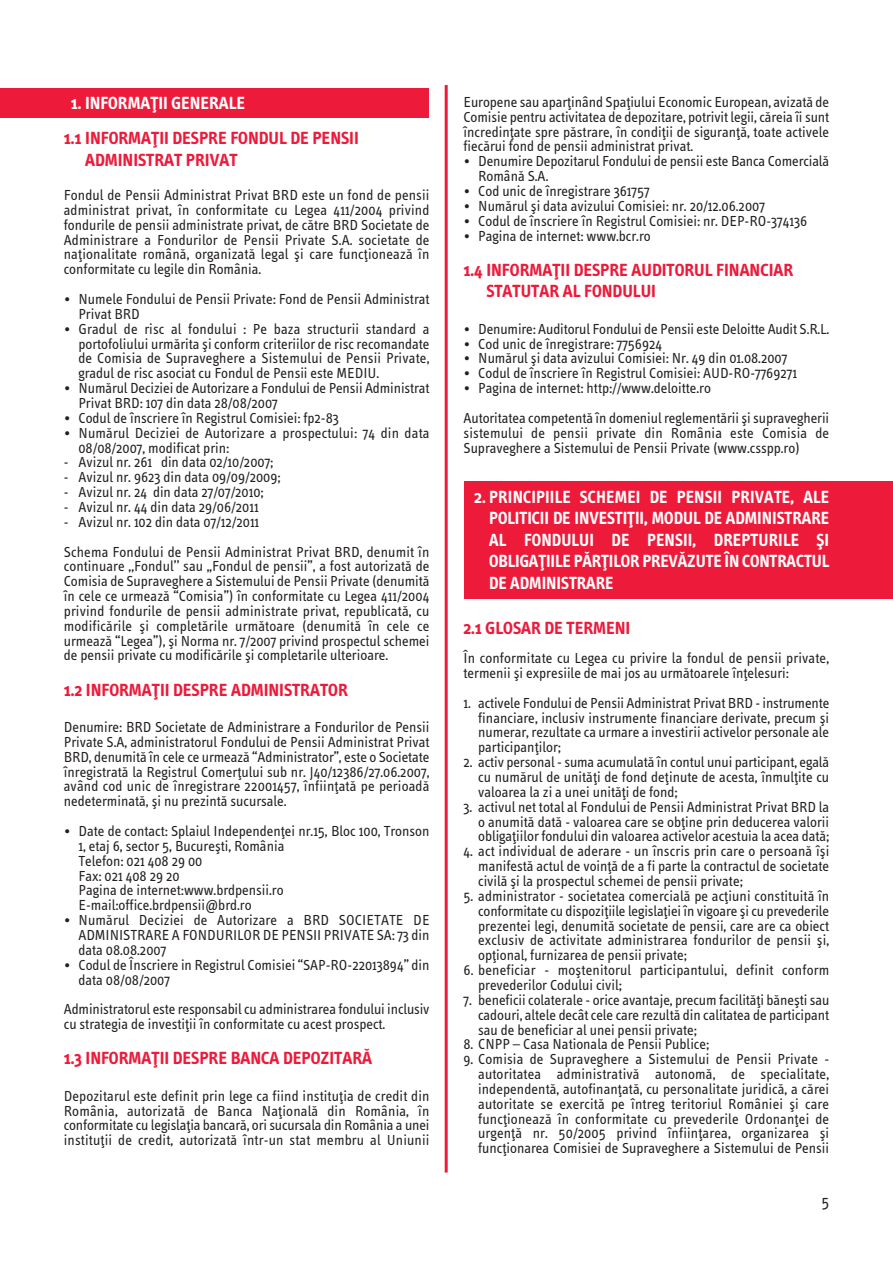
<style>
.page{position:relative;width:893px;height:1263px;background:#fff}
.page>*{position:absolute;margin:0;border:0;box-sizing:border-box;transform-origin:0 0}
.t1{font:700 18px/21.6px "Info Text";color:#ed1a3a}
.t2{font:700 18px/21.6px "Info Text";letter-spacing:-.005em;color:#fff;text-align:justify}
.t3{font:16.5px "Info Text";color:#231f20}
.t4{font:15px/14.9px "Info Text";color:#231f20;text-align:justify}
</style>
<div class="page">
<hr style="left:445px;top:85px;width:3px;height:1087px;background:#ed1a3a">
<div style="left:0;top:89px;width:428px;height:29px;background:#ed1a3a"></div>
<div style="left:464px;top:482px;width:429px;height:117px;background:#ed1a3a"></div>
<p class="t2" style="left:71px;top:94px;width:176px">1. INFORMA}II GENERALE</p>
<p class="t1" style="left:85px;top:129px;width:275px;text-indent:-21px">1.1 INFORMA}II DESPRE FONDUL DE PENSII<br>ADMINISTRAT PRIVAT</p>
<p class="t4" style="left:64px;top:189px;width:367px">Fondul de Pensii Administrat Privat BRD este un fond de pensii administrat privat, în conformitate cu Legea 411/2004 privind fondurile de pensii administrate privat, de c`tre BRD Societate de Administrare a Fondurilor de Pensii Private S.A. societate de na]ionalitate român`, organizat` legal [i care func]ioneaz` în conformitate cu legile din România.</p>
<p class="t4" style="left:78px;top:293px;width:353px;text-indent:-15px">• Numele Fondului de Pensii Private: Fond de Pensii Administrat<br>Privat BRD</p>
<p class="t4" style="left:78px;top:322px;width:353px;text-indent:-15px">• Gradul de risc al fondului : Pe baza structurii standard a portofoliului urm`rita [i conform criteriilor de risc recomandate de Comisia de Supraveghere a Sistemului de Pensii Private, gradul de risc asociat cu Fondul de Pensii este MEDIU.</p>
<p class="t4" style="left:78px;top:382px;width:353px;text-indent:-15px">• Num`rul Deciziei de Autorizare a Fondului de Pensii Administrat<br>Privat BRD: 107 din data 28/08/2007</p>
<p class="t4" style="left:64px;top:412px;width:277px">• Codul de înscriere în Registrul Comisiei: fp2-83</p>
<p class="t4" style="left:78px;top:426px;width:353px;text-indent:-15px">• Num`rul Deciziei de Autorizare a prospectului: 74 din data<br>08/08/2007, modificat prin:</p>
<p class="t4" style="left:64px;top:456px;width:211px">- Avizul nr. 261 din data 02/10/2007;</p>
<p class="t4" style="left:64px;top:471px;width:218px">- Avizul nr. 9623 din data 09/09/2009;</p>
<p class="t4" style="left:64px;top:486px;width:201px">- Avizul nr. 24 din data 27/07/2010;</p>
<p class="t4" style="left:64px;top:501px;width:196px">- Avizul nr. 44 din data 29/06/2011</p>
<p class="t4" style="left:64px;top:508px;width:367px;line-height:29.7px">- Avizul nr. 102 din data 07/12/2011<br>Schema Fondului de Pensii Administrat Privat BRD, denumit în</p>
<p class="t4" style="left:64px;top:560px;width:367px">continuare ,,Fondul’’ sau „Fondul de pensii”, a fost autorizat` de Comisia de Supraveghere a Sistemului de Pensii Private (denumit` în cele ce urmeaz` “Comisia”) în conformitate cu Legea 411/2004 privind fondurile de pensii administrate privat, republicat`, cu modific`rile [i complet`rile urm`toare (denumit` în cele ce urmeaz` “Legea”), [i Norma nr. 7/2007 privind prospectul schemei de pensii private cu modific`rile [i completarile ulterioare.</p>
<p class="t1" style="left:64px;top:680px;width:286px">1.2 INFORMA}II DESPRE ADMINISTRATOR</p>
<p class="t4" style="left:64px;top:721px;width:367px">Denumire: BRD Societate de Administrare a Fondurilor de Pensii Private S.A, administratorul Fondului de Pensii Administrat Privat BRD, denumit` în cele ce urmeaz` “Administrator”, este o Societate înregistrat` la Registrul Comer]ului sub nr. J40/12386/27.06.2007, având cod unic de înregistrare 22001457, înfiin]at` pe perioad` nedeterminat`, [i nu prezint` sucursale.</p>
<p class="t4" style="left:78px;top:825px;width:353px;text-align:left;text-indent:-15px">• Date de contact: Splaiul Independen]ei nr.15, Bloc 100, Tronson 1, etaj 6, sector 5, Bucure[ti, România<br>Telefon: 021 408 29 00<br>Fax: 021 408 29 20<br>Pagina de internet:www.brdpensii.ro E-mail:office.brdpensii@brd.ro</p>
<p class="t4" style="left:78px;top:914px;width:353px;text-indent:-15px">• Num`rul Deciziei de Autorizare a BRD SOCIETATE DE ADMINISTRARE A FONDURILOR DE PENSII PRIVATE SA: 73 din data 08.08.2007</p>
<p class="t4" style="left:78px;top:958px;width:353px;text-indent:-15px">• Codul de Înscriere in Registrul Comisiei “SAP-RO-22013894” din data 08/08/2007</p>
<p class="t4" style="left:64px;top:1003px;width:367px">Administratorul este responsabil cu administrarea fondului inclusiv cu strategia de investi]ii în conformitate cu acest prospect.</p>
<p class="t1" style="left:64px;top:1049px;width:310px">1.3 INFORMA}II DESPRE BANCA DEPOZITAR~</p>
<p class="t4" style="left:64px;top:1089px;width:367px">Depozitarul este definit prin lege ca fiind institu]ia de credit din România, autorizat` de Banca Na]ional` din România, în conformitate cu legisla]ia bancar`, ori sucursala din România a unei institu]ii de credit, autorizat` într-un stat membru al Uniunii</p>
<p class="t4" style="left:463px;top:96px;width:367px">Europene sau apar]inând Spa]iului Economic European, avizat` de Comisie pentru activitatea de depozitare, potrivit legii, c`reia îi sunt încredin]ate spre p`strare, în condi]ii de siguran]`, toate activele fiec`rui fond de pensii administrat privat.</p>
<p class="t4" style="left:478px;top:155px;width:353px;text-indent:-15px">• Denumire Depozitarul Fondului de pensii este Banca Comercial`<br>Român` S.A.</p>
<p class="t4" style="left:463px;top:185px;width:188px">• Cod unic de înregistrare 361757</p>
<p class="t4" style="left:463px;top:200px;width:303px">• Num`rul [i data avizului Comisiei: nr. 20/12.06.2007</p>
<p class="t4" style="left:463px;top:214px;width:345px">• Codul de înscriere în Registrul Comisiei: nr. DEP-RO-374136</p>
<p class="t4" style="left:463px;top:229px;width:189px">• Pagina de internet: www.bcr.ro</p>
<p class="t1" style="left:486px;top:260px;width:308px;text-indent:-23px">1.4 INFORMA}II DESPRE AUDITORUL FINANCIAR<br>STATUTAR AL FONDULUI</p>
<p class="t4" style="left:463px;top:322px;width:367px">• Denumire: Auditorul Fondului de Pensii este Deloitte Audit S.R.L.</p>
<p class="t4" style="left:463px;top:337px;width:200px">• Cod unic de înregistrare: 7756924</p>
<p class="t4" style="left:463px;top:352px;width:325px">• Num`rul [i data avizului Comisiei: Nr. 49 din 01.08.2007</p>
<p class="t4" style="left:463px;top:367px;width:335px">• Codul de înscriere în Registrul Comisiei: AUD-RO-7769271</p>
<p class="t4" style="left:463px;top:374px;width:367px;line-height:29.7px">• Pagina de internet: http://www.deloitte.ro<br>Autoritatea competent` în domeniul reglement`rii [i supravegherii</p>
<p class="t4" style="left:463px;top:426px;width:367px">sistemului de pensii private din România este Comisia de<br>Supraveghere a Sistemului de Pensii Private (www.csspp.ro)</p>
<p class="t2" style="left:489px;top:487px;width:342px;text-indent:-15px">2. PRINCIPIILE SCHEMEI DE PENSII PRIVATE, ALE POLITICII DE INVESTI}II, MODUL DE ADMINISTRARE AL FONDULUI DE PENSII, DREPTURILE {I OBLIGA}IILE P~R}ILOR PREV~ZUTE ÎN CONTRACTUL DE ADMINISTRARE</p>
<p class="t1" style="left:463px;top:618px;width:168px">2.1 GLOSAR DE TERMENI</p>
<p class="t4" style="left:463px;top:652px;width:367px">În conformitate cu Legea cu privire la fondul de pensii private, termenii [i expresiile de mai jos au urm`toarele în]elesuri:</p>
<p class="t4" style="left:478px;top:696px;width:353px;text-indent:-15px">1. activele Fondului de Pensii Administrat Privat BRD - instrumente financiare, inclusiv instrumente financiare derivate, precum [i numerar, rezultate ca urmare a investirii activelor personale ale participan]ilor;</p>
<p class="t4" style="left:478px;top:756px;width:353px;text-indent:-15px">2. activ personal - suma acumulat` în contul unui participant, egal` cu num`rul de unit`]i de fond de]inute de acesta, înmul]ite cu valoarea la zi a unei unit`]i de fond;</p>
<p class="t4" style="left:478px;top:800px;width:353px;text-indent:-15px">3. activul net total al Fondului de Pensii Administrat Privat BRD la o anumit` dat` - valoarea care se ob]ine prin deducerea valorii obliga]iilor fondului din valoarea activelor acestuia la acea dat`;</p>
<p class="t4" style="left:478px;top:845px;width:353px;text-indent:-15px">4. act individual de aderare - un înscris prin care o persoan` î[i manifest` actul de voin]` de a fi parte la contractul de societate civil` [i la prospectul schemei de pensii private;</p>
<p class="t4" style="left:478px;top:889px;width:353px;text-indent:-15px">5. administrator - societatea comercial` pe ac]iuni constituit` în conformitate cu dispozi]iile legisla]iei în vigoare [i cu prevederile prezentei legi, denumit` societate de pensii, care are ca obiect exclusiv de activitate administrarea fondurilor de pensii [i, op]ional, furnizarea de pensii private;</p>
<p class="t4" style="left:478px;top:964px;width:353px;text-indent:-15px">6. beneficiar - mo[tenitorul participantului, definit conform prevederilor Codului civil;</p>
<p class="t4" style="left:478px;top:993px;width:353px;text-indent:-15px">7. beneficii colaterale - orice avantaje, precum facilit`]i b`ne[ti sau cadouri, altele decât cele care rezult` din calitatea de participant sau de beneficiar al unei pensii private;</p>
<p class="t4" style="left:463px;top:1038px;width:247px">8. CNPP – Casa Nationala de Pensii Publice;</p>
<p class="t4" style="left:478px;top:1053px;width:353px;text-indent:-15px">9. Comisia de Supraveghere a Sistemului de Pensii Private - autoritatea administrativ` autonom`, de specialitate, independent`, autofinan]at`, cu personalitate juridic`, a c`rei autoritate se exercit` pe întreg teritoriul României [i care func]ioneaz` în conformitate cu prevederile Ordonan]ei de urgen]` nr. 50/2005 privind înfiin]area, organizarea [i func]ionarea Comisiei de Supraveghere a Sistemului de Pensii</p>
<p class="t3" style="left:821px;top:1196px;width:9px">5</p>
</div>
